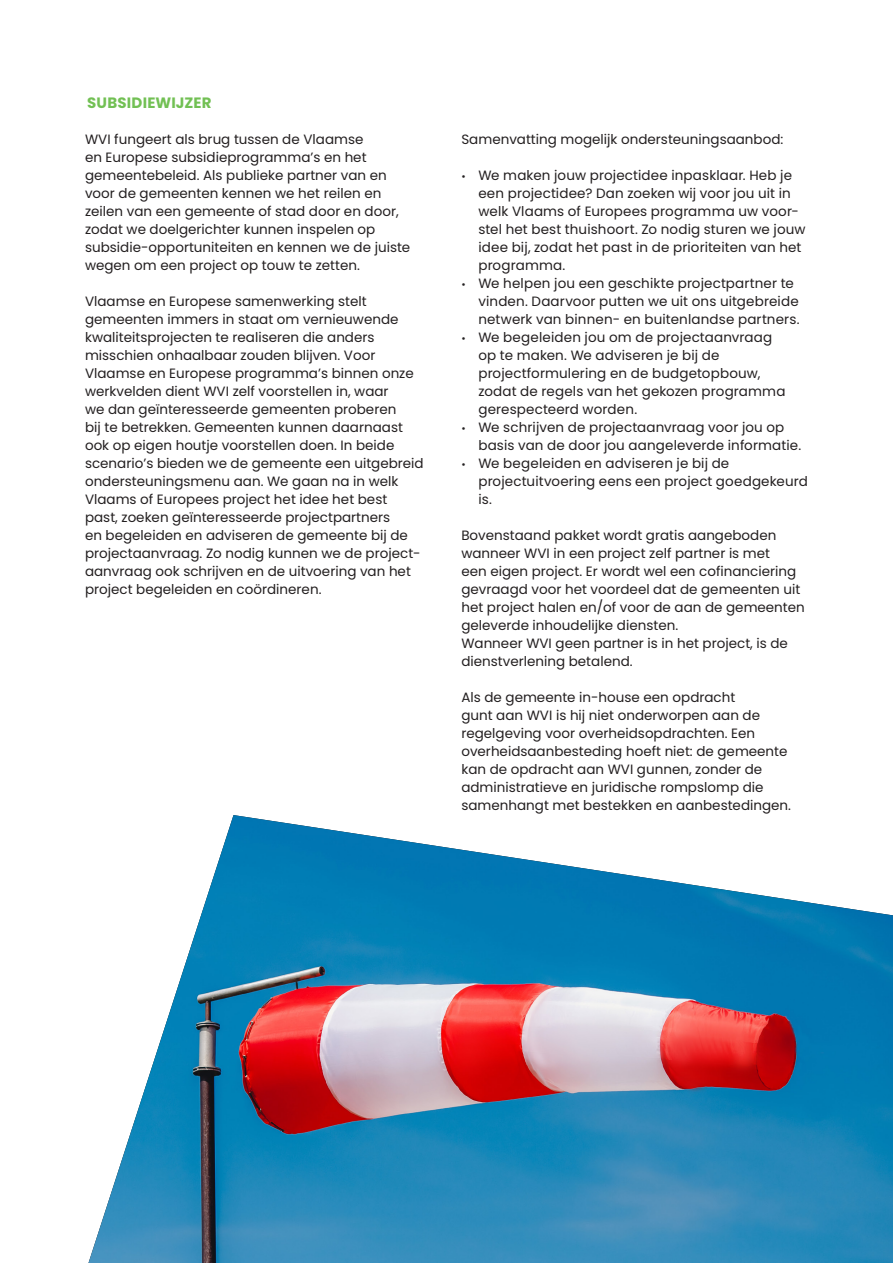
<style>
.page{position:relative;width:893px;height:1263px;background:#fff}
.page>*{position:absolute;margin:0;border:0;box-sizing:border-box;transform-origin:0 0}
.titel_met_vierkant{font:700 15px "Poppins";letter-spacing:.015em;color:#72c054}
.in_kolom{font:13.5px/18px "Poppins";color:#231f20}
.Standaard{font:13.5px/18px "Poppins";color:#231f20}
.s1{font-size:10.5px}
</style>
<div class="page">
<img style="left:88px;top:815px;width:805px;height:448px">
<p class="titel_met_vierkant" style="left:87px;top:94px;width:126px">SUBSIDIEWIJZER</p>
<p class="Standaard" style="left:85px;top:130px;width:327px">WVI fungeert als brug tussen de Vlaamse<br>en Europese subsidieprogramma’s en het gemeentebeleid. Als publieke partner van en voor de gemeenten kennen we het reilen en zeilen van een gemeente of stad door en door, zodat we doelgerichter kunnen inspelen op subsidie-opportuniteiten en kennen we de juiste wegen om een project op touw te zetten.</p>
<p class="in_kolom" style="left:85px;top:292px;width:340px">Vlaamse en Europese samenwerking stelt gemeenten immers in staat om vernieuwende kwaliteitsprojecten te realiseren die anders misschien onhaalbaar zouden blijven. Voor Vlaamse en Europese programma’s binnen onze werkvelden dient WVI zelf voorstellen in, waar<br>we dan geïnteresseerde gemeenten proberen<br>bij te betrekken. Gemeenten kunnen daarnaast ook op eigen houtje voorstellen doen. In beide scenario’s bieden we de gemeente een uitgebreid ondersteuningsmenu aan. We gaan na in welk Vlaams of Europees project het idee het best<br>past, zoeken geïnteresseerde projectpartners<br>en begeleiden en adviseren de gemeente bij de projectaanvraag. Zo nodig kunnen we de project&shy;aanvraag ook schrijven en de uitvoering van het project begeleiden en coördineren.</p>
<p class="Standaard" style="left:461px;top:130px;width:323px">Samenvatting mogelijk ondersteuningsaanbod:</p>
<p class="in_kolom" style="left:478px;top:166px;width:329px;text-indent:-17px"><span class="s1">•</span> We maken jouw projectidee inpasklaar. Heb je een projectidee? Dan zoeken wij voor jou uit in welk Vlaams of Europees programma uw voor&shy;stel het best thuishoort. Zo nodig sturen we jouw idee bij, zodat het past in de prioriteiten van het programma.</p>
<p class="in_kolom" style="left:478px;top:274px;width:323px;text-indent:-17px"><span class="s1">•</span> We helpen jou een geschikte projectpartner te vinden. Daarvoor putten we uit ons uitgebreide netwerk van binnen- en buitenlandse partners.</p>
<p class="in_kolom" style="left:478px;top:328px;width:309px;text-indent:-17px"><span class="s1">•</span> We begeleiden jou om de projectaanvraag op te maken. We adviseren je bij de projectformulering en de budgetopbouw, zodat de regels van het gekozen programma gerespecteerd worden.</p>
<p class="in_kolom" style="left:478px;top:418px;width:324px;text-indent:-17px"><span class="s1">•</span> We schrijven de projectaanvraag voor jou op basis van de door jou aangeleverde informatie.</p>
<p class="in_kolom" style="left:478px;top:454px;width:331px;text-indent:-17px"><span class="s1">•</span> We begeleiden en adviseren je bij de projectuitvoering eens een project goedgekeurd is.</p>
<p class="Standaard" style="left:461px;top:526px;width:345px">Bovenstaand pakket wordt gratis aangeboden wanneer WVI in een project zelf partner is met<br>een eigen project. Er wordt wel een cofinanciering gevraagd voor het voordeel dat de gemeenten uit het project halen en/of voor de aan de gemeenten geleverde inhoudelijke diensten.</p>
<p class="Standaard" style="left:461px;top:634px;width:328px">Wanneer WVI geen partner is in het project, is de dienstverlening betalend.</p>
<p class="Standaard" style="left:461px;top:688px;width:331px">Als de gemeente in-house een opdracht<br>gunt aan WVI is hij niet onderworpen aan de regelgeving voor overheidsopdrachten. Een overheidsaanbesteding hoeft niet: de gemeente kan de opdracht aan WVI gunnen, zonder de administratieve en juridische rompslomp die samenhangt met bestekken en aanbestedingen.</p>
</div>
